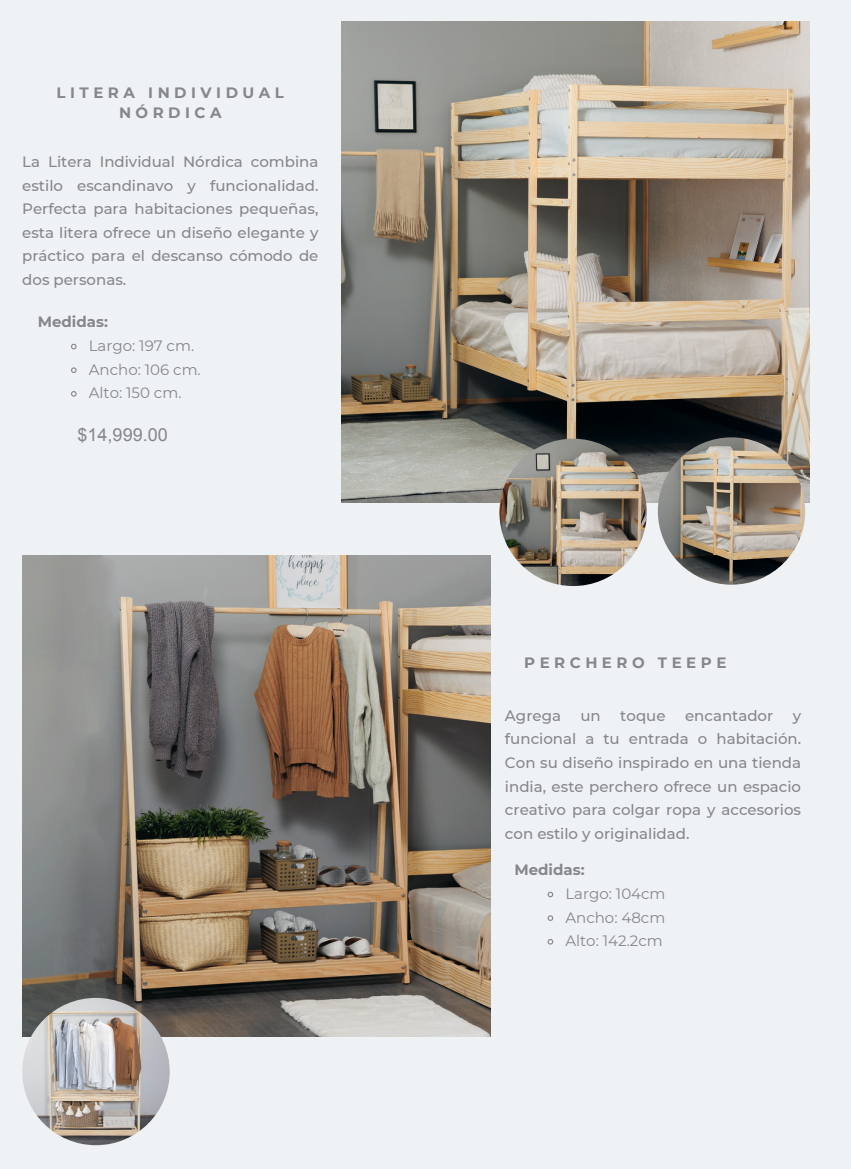
<style>
.page{position:relative;width:851px;height:1169px;background:#fff}
.page>*{position:absolute;margin:0;border:0;box-sizing:border-box;transform-origin:0 0}
.t1{font:18px "Arial";color:#87868a}
.t2{font:500 15px/23.7px "Montserrat";color:#87868a;text-align:justify}
.t3{font:15px "Montserrat";color:#87868a}
.t4{font:700 15px "Montserrat";letter-spacing:.3em;color:#87868a}
.t5{font:700 15px "Montserrat";color:#87868a}
.s1{font-style:inherit}
</style>
<div class="page">
<div style="left:0;top:0;width:850px;height:1169px;background:#eef2f4"></div>
<img style="left:22px;top:555px;width:468px;height:482px">
<img style="left:22px;top:998px;width:148px;height:147px;border-radius:50%">
<img style="left:341px;top:21px;width:468px;height:482px">
<img style="left:499px;top:439px;width:147px;height:147px;border-radius:50%">
<img style="left:657px;top:437px;width:148px;height:148px;border-radius:50%">
<svg style="left:547px;top:891px;width:7px;height:7px"></svg>
<svg style="left:547px;top:915px;width:7px;height:6px"></svg>
<svg style="left:547px;top:939px;width:7px;height:6px"></svg>
<svg style="left:71px;top:343px;width:6px;height:7px"></svg>
<svg style="left:71px;top:367px;width:6px;height:6px"></svg>
<svg style="left:71px;top:391px;width:6px;height:6px"></svg>
<p class="t4" style="left:57px;top:84px;width:229px">LITERA INDIVIDUAL</p>
<p class="t4" style="left:119px;top:104px;width:104px">NÓRDICA</p>
<p class="t2" style="left:22px;top:150px;width:298px">La Litera Individual Nórdica combina estilo escandinavo y funcionalidad.<br>Perfecta para habitaciones pequeñas, esta litera ofrece un diseño elegante y práctico para el descanso cómodo de dos personas.</p>
<p class="t5" style="left:38px;top:313px;width:72px">Medidas:</p>
<p class="t3" style="left:89px;top:337px;width:107px">Largo: 197 cm.</p>
<p class="t3" style="left:89px;top:360px;width:113px">Ancho: 106 cm.</p>
<p class="t3" style="left:89px;top:384px;width:94px">Alto: 150 cm.</p>
<p class="t1" style="left:78px;top:423px;width:92px">$<span class="s1">14</span>,<span class="s1">9</span>99.00</p>
<p class="t4" style="left:524px;top:654px;width:204px">PERCHERO TEEPE</p>
<p class="t2" style="left:505px;top:703px;width:57px">Agrega</p>
<p class="t2" style="left:580px;top:703px;width:22px">un</p>
<p class="t2" style="left:620px;top:703px;width:47px">toque</p>
<p class="t2" style="left:685px;top:703px;width:90px">encantador</p>
<p class="t2" style="left:505px;top:703px;width:298px;text-indent:288px">y funcional a tu entrada o habitación.<br>Con su diseño inspirado en una tienda india, este perchero ofrece un espacio creativo para colgar ropa y accesorios con estilo y originalidad.</p>
<p class="t5" style="left:514px;top:861px;width:72px">Medidas:</p>
<p class="t3" style="left:565px;top:884px;width:102px">Largo: 104cm</p>
<p class="t3" style="left:565px;top:908px;width:101px">Ancho: 48cm</p>
<p class="t3" style="left:565px;top:932px;width:99px">Alto: 142.2cm</p>
</div>
